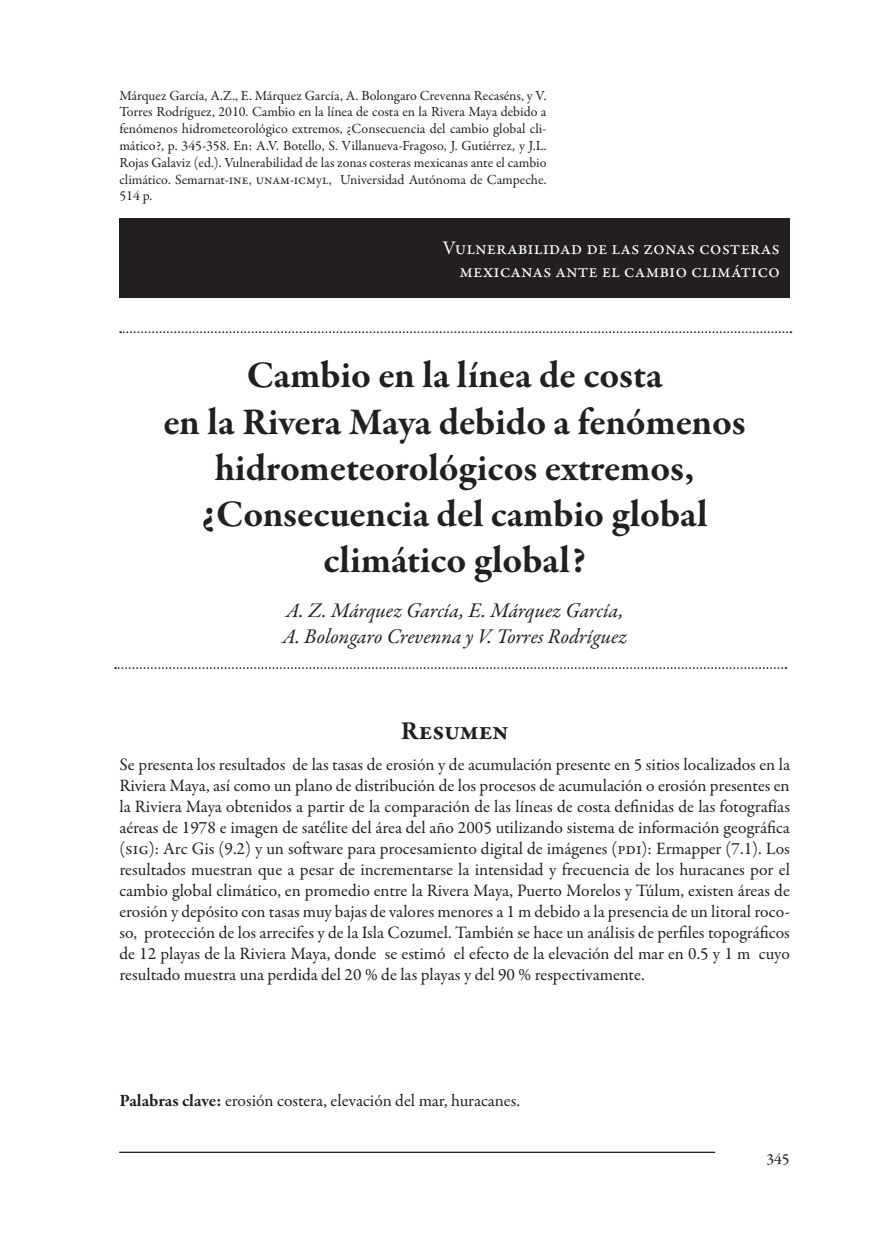
<style>
.page{position:relative;width:879px;height:1241px;background:#fff}
.page>*{position:absolute;margin:0;border:0;box-sizing:border-box;transform-origin:0 0}
.titulo_cap{font:700 38.5px/46.2px "Garamond Premr Pro";color:#231f20;text-align:center}
.nivel_1{font:700 26.25px "Garamond Premr Pro";color:#231f20}
.autor{font:italic 21px/25.2px "Garamond Premr Pro";color:#231f20}
.titulo_libro_entrada{font:19.25px/23.1px "Garamond Premr Pro";color:#fff;text-align:right}
.resumen_español{font:17.5px/21px "Garamond Premr Pro";letter-spacing:-.005em;color:#231f20;text-align:justify}
.pagenumber_der{font:500 15.75px "Garamond Premr Pro";color:#231f20}
.cita{font:14px/16.8px "Garamond Premr Pro";color:#231f20;text-align:justify}
.s1{font-weight:700}
</style>
<div class="page">
<hr style="left:119px;top:1151px;width:595px;height:1px;background:#231f20">
<svg style="left:120px;top:331px;width:671px;height:2px"></svg>
<svg style="left:115px;top:667px;width:671px;height:1px"></svg>
<div style="left:119px;top:218px;width:670px;height:80px;background:#231f20"></div>
<p class="cita" style="left:119px;top:87px;width:428px">Márquez García, A.Z., E. Márquez García, A. Bolongaro Crevenna Recaséns, y V.<br>Torres Rodríguez, 2010. Cambio en la línea de costa en la Rivera Maya debido a fenómenos hidrometeorológico extremos, ¿Consecuencia del cambio global cli&shy;mático?, p. 345-358. En: A.V. Botello, S. Villanueva-Fragoso, J. Gutiérrez, y J.L.<br>Rojas Galaviz (ed.). Vulnerabilidad de las zonas costeras mexicanas ante el cambio climático. Semarnat-ine, unam-icmyl, Universidad Autónoma de Campeche.<br>514 p.</p>
<p class="titulo_libro_entrada" style="left:442px;top:236px;width:338px">Vulnerabilidad de las zonas costeras mexicanas ante el cambio climático</p>
<p class="titulo_cap" style="left:163px;top:352px;width:583px">Cambio en la línea de costa<br>en la Rivera Maya debido a fenómenos hidrometeorológicos extremos, ¿Consecuencia del cambio global climático global?</p>
<p class="autor" style="left:282px;top:599px;width:346px">A. Z. Márquez García, E. Márquez García,<br>A. Bolongaro Crevenna y V. Torres Rodríguez</p>
<p class="nivel_1" style="left:400px;top:714px;width:109px">Resumen</p>
<p class="resumen_español" style="left:119px;top:754px;width:671px">Se presenta los resultados de las tasas de erosión y de acumulación presente en 5 sitios localizados en la Riviera Maya, así como un plano de distribución de los procesos de acumulación o erosión presentes en la Riviera Maya obtenidos a partir de la comparación de las líneas de costa definidas de las fotografías aéreas de 1978 e imagen de satélite del área del año 2005 utilizando sistema de información geográfica (sig): Arc Gis (9.2) y un software para procesamiento digital de imágenes (pdi): Ermapper (7.1). Los resultados muestran que a pesar de incrementarse la intensidad y frecuencia de los huracanes por el cambio global climático, en promedio entre la Rivera Maya, Puerto Morelos y Túlum, existen áreas de erosión y depósito con tasas muy bajas de valores menores a 1 m debido a la presencia de un litoral roco&shy;so, protección de los arrecifes y de la Isla Cozumel. También se hace un análisis de perfiles topográficos de 12 playas de la Riviera Maya, donde se estimó el efecto de la elevación del mar en 0.5 y 1 m cuyo resultado muestra una perdida del 20 % de las playas y del 90 % respectivamente.</p>
<p class="resumen_español" style="left:119px;top:1090px;width:402px"><span class="s1">Palabras clave:</span> erosión costera, elevación del mar, huracanes.</p>
<p class="pagenumber_der" style="left:766px;top:1149px;width:25px">345</p>
</div>
